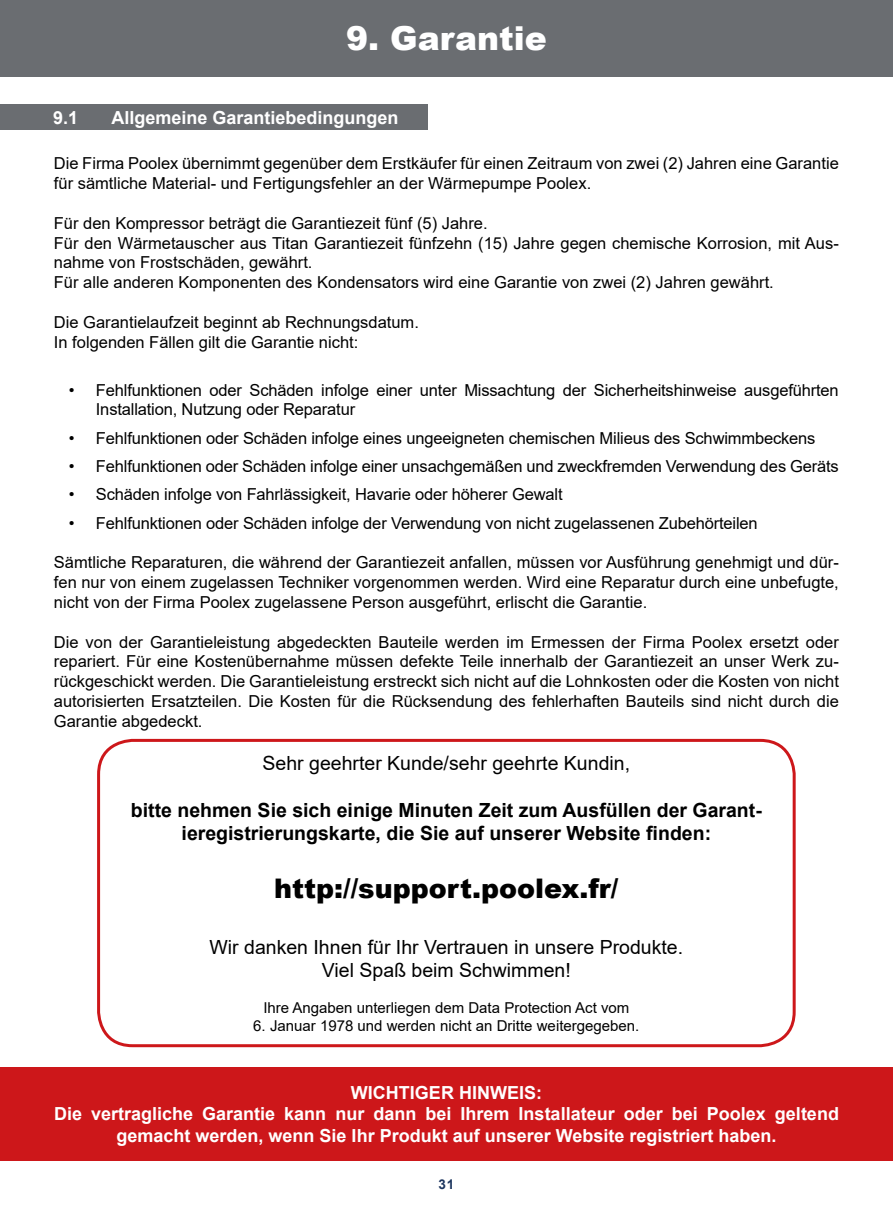
<style>
.page{position:relative;width:893px;height:1212px;background:#fff}
.page>*{position:absolute;margin:0;border:0;box-sizing:border-box;transform-origin:0 0}
.t1{font:900 33px "Arial";color:#fff}
.t2{font:900 27px "Arial";color:#000}
.t3{font:700 19.5px/23.4px "Arial";color:#000;text-align:center}
.t4{font:19.5px/23.4px "Arial";color:#000;text-align:center}
.t5{font:700 18px/21.6px "Arial";color:#fff;text-align:center}
.t6{font:16.5px/19.8px "Arial";color:#000}
.t7{font:15px "Arial";color:#000}
.t8{font:700 13.5px "Arial";color:#1c355e}
</style>
<div class="page">
<div style="left:0;top:0;width:893px;height:77px;background:#6a6d71"></div>
<div style="left:97px;top:739px;width:699px;height:308px;border:3px solid #cd171a;border-radius:34px"></div>
<div style="left:0;top:1067px;width:893px;height:93px;background:#cd171a"></div>
<div style="left:0;top:104px;width:428px;height:26px;background:#6a6d71"></div>
<h1 class="t1" style="left:346px;top:14px;width:202px">9. Garantie</h1>
<p class="t5" style="left:53px;top:107px;width:27px">9.1</p>
<p class="t5" style="left:111px;top:107px;width:289px">Allgemeine Garantiebedingungen</p>
<p class="t6" style="left:54px;top:154px;width:786px">Die Firma Poolex übernimmt gegenüber dem Erstkäufer für einen Zeitraum von zwei (2) Jahren eine Garantie für sämtliche Material- und Fertigungsfehler an der Wärmepumpe Poolex.</p>
<p class="t6" style="left:54px;top:213px;width:786px">Für den Kompressor beträgt die Garantiezeit fünf (5) Jahre.<br>Für den Wärmetauscher aus Titan Garantiezeit fünfzehn (15) Jahre gegen chemische Korrosion, mit Aus&shy;nahme von Frostschäden, gewährt.<br>Für alle anderen Komponenten des Kondensators wird eine Garantie von zwei (2) Jahren gewährt.</p>
<p class="t6" style="left:54px;top:312px;width:367px">Die Garantielaufzeit beginnt ab Rechnungsdatum.<br>In folgenden Fällen gilt die Garantie nicht:</p>
<p class="t6" style="left:96px;top:380px;width:744px;text-indent:-27px">• Fehlfunktionen oder Schäden infolge einer unter Missachtung der Sicherheitshinweise ausgeführten<br>Installation, Nutzung oder Reparatur</p>
<p class="t6" style="left:69px;top:428px;width:748px">• Fehlfunktionen oder Schäden infolge eines ungeeigneten chemischen Milieus des Schwimmbeckens</p>
<p class="t6" style="left:69px;top:456px;width:771px">• Fehlfunktionen oder Schäden infolge einer unsachgemäßen und zweckfremden Verwendung des Geräts</p>
<p class="t6" style="left:69px;top:485px;width:495px">• Schäden infolge von Fahrlässigkeit, Havarie oder höherer Gewalt</p>
<p class="t6" style="left:69px;top:513px;width:690px">• Fehlfunktionen oder Schäden infolge der Verwendung von nicht zugelassenen Zubehörteilen</p>
<p class="t6" style="left:54px;top:552px;width:786px;text-align:justify">Sämtliche Reparaturen, die während der Garantiezeit anfallen, müssen vor Ausführung genehmigt und dür&shy;fen nur von einem zugelassen Techniker vorgenommen werden. Wird eine Reparatur durch eine unbefugte, nicht von der Firma Poolex zugelassene Person ausgeführt, erlischt die Garantie.</p>
<p class="t6" style="left:54px;top:632px;width:786px;text-align:justify">Die von der Garantieleistung abgedeckten Bauteile werden im Ermessen der Firma Poolex ersetzt oder repariert. Für eine Kostenübernahme müssen defekte Teile innerhalb der Garantiezeit an unser Werk zu&shy;rückgeschickt werden. Die Garantieleistung erstreckt sich nicht auf die Lohnkosten oder die Kosten von nicht autorisierten Ersatzteilen. Die Kosten für die Rücksendung des fehlerhaften Bauteils sind nicht durch die Garantie abgedeckt.</p>
<p class="t4" style="left:263px;top:751px;width:369px">Sehr geehrter Kunde/sehr geehrte Kundin,</p>
<p class="t3" style="left:131px;top:798px;width:632px">bitte nehmen Sie sich einige Minuten Zeit zum Ausfüllen der Garant&shy;ieregistrierungskarte, die Sie auf unserer Website finden:</p>
<h2 class="t2" style="left:274px;top:869px;width:346px">http://support.poolex.fr/</h2>
<p class="t4" style="left:210px;top:935px;width:475px">Wir danken Ihnen für Ihr Vertrauen in unsere Produkte.<br>Viel Spaß beim Schwimmen!</p>
<p class="t7" style="left:263px;top:998px;width:368px">Ihre Angaben unterliegen dem Data Protection Act vom</p>
<p class="t7" style="left:253px;top:1016px;width:388px">6. Januar 1978 und werden nicht an Dritte weitergegeben.</p>
<p class="t5" style="left:54px;top:1082px;width:786px">WICHTIGER HINWEIS:<br>Die vertragliche Garantie kann nur dann bei Ihrem Installateur oder bei Poolex geltend gemacht werden, wenn Sie Ihr Produkt auf unserer Website registriert haben.</p>
<p class="t8" style="left:439px;top:1175px;width:17px">31</p>
</div>
